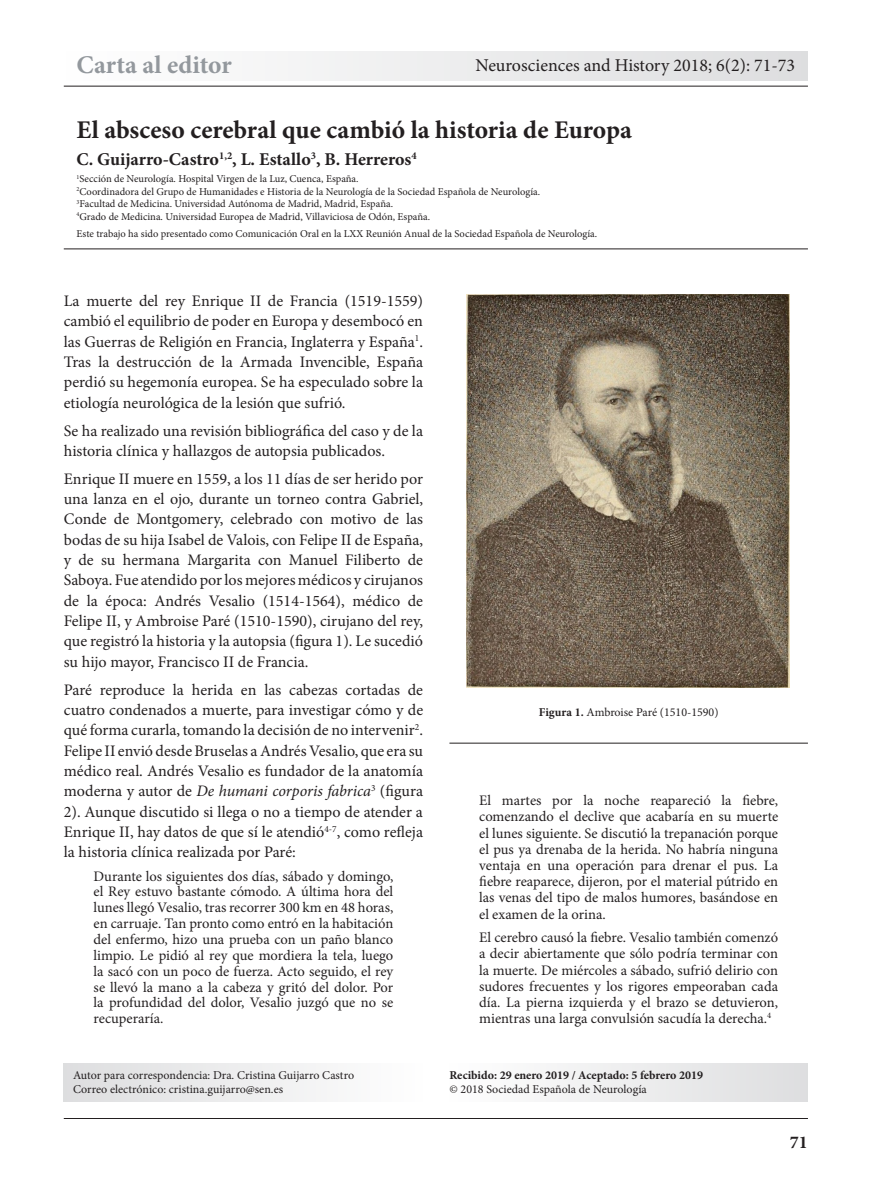
<style>
.page{position:relative;width:893px;height:1191px;background:#fff}
.page>*{position:absolute;margin:0;border:0;box-sizing:border-box;transform-origin:0 0}
.t1{font:700 25.5px "Minion Pro";color:#231f20}
.t2{font:700 25.5px "Minion Pro";color:#93989d}
.t3{font:700 18px "Minion Pro";color:#231f20}
.t4{font:18px "Minion Pro";color:#231f20}
.t5{font:16.05px/20.4px "Minion Pro";color:#231f20;text-align:justify}
.t6{font:14.55px/16.2px "Minion Pro";color:#231f20;text-align:justify}
.t7{font:12px "Minion Pro";color:#231f20}
.t8{font:700 12px "Minion Pro";color:#231f20}
.t9{font:10.5px "Minion Pro";color:#231f20}
.s1{font-style:italic}
.s2{font-weight:700}
</style>
<div class="page">
<hr style="left:64px;top:86px;width:744px;height:1px;background:#231f20">
<hr style="left:64px;top:1118px;width:744px;height:1px;background:#231f20">
<div style="left:64px;top:51px;width:744px;height:30px;background:linear-gradient(to right,#fefefe,#dddedf)"></div>
<div style="left:64px;top:1063px;width:359px;height:38px;background:linear-gradient(to right,#dddedf,#fefefe)"></div>
<div style="left:449px;top:1063px;width:359px;height:38px;background:linear-gradient(to right,#fefefe,#dddedf)"></div>
<hr style="left:64px;top:249px;width:744px;height:1px;background:#231f20">
<img style="left:467px;top:294px;width:323px;height:393px">
<hr style="left:449px;top:743px;width:359px;height:1px;background:#231f20">
<p class="t2" style="left:77px;top:47px;width:157px">Carta al editor</p>
<p class="t4" style="left:475px;top:53px;width:321px">Neurosciences and History 2018; 6(2): 71-73</p>
<p class="t1" style="left:77px;top:111px;width:557px">El absceso cerebral que cambió la historia de Europa</p>
<p class="t3" style="left:77px;top:147px;width:342px">C. Guijarro-Castro<sup>1,2</sup>, L. Estallo<sup>3</sup>, B. Herreros<sup>4</sup></p>
<p class="t9" style="left:77px;top:172px;width:284px"><sup>1</sup>Sección de Neurología. Hospital Virgen de la Luz, Cuenca, España.</p>
<p class="t9" style="left:77px;top:184px;width:465px"><sup>2</sup>Coordinadora del Grupo de Humanidades e Historia de la Neurología de la Sociedad Española de Neurología.</p>
<p class="t9" style="left:77px;top:197px;width:318px"><sup>3</sup>Facultad de Medicina. Universidad Autónoma de Madrid, Madrid, España.</p>
<p class="t9" style="left:77px;top:209px;width:355px"><sup>4</sup>Grado de Medicina. Universidad Europea de Madrid, Villaviciosa de Odón, España.</p>
<p class="t9" style="left:77px;top:226px;width:522px">Este trabajo ha sido presentado como Comunicación Oral en la LXX Reunión Anual de la Sociedad Española de Neurología.</p>
<p class="t5" style="left:64px;top:291px;width:361px">La muerte del rey Enrique II de Francia (1519-1559) cambió el equilibrio de poder en Europa y desembocó en las Guerras de Religión en Francia, Inglaterra y España<sup>1</sup>.<br>Tras la destrucción de la Armada Invencible, España perdió su hegemonía europea. Se ha especulado sobre la etiología neurológica de la lesión que sufrió.</p>
<p class="t5" style="left:64px;top:420px;width:361px">Se ha realizado una revisión bibliográfica del caso y de la historia clínica y hallazgos de autopsia publicados.</p>
<p class="t5" style="left:64px;top:468px;width:361px">Enrique II muere en 1559, a los 11 días de ser herido por una lanza en el ojo, durante un torneo contra Gabriel, Conde de Montgomery, celebrado con motivo de las bodas de su hija Isabel de Valois, con Felipe II de España, y de su hermana Margarita con Manuel Filiberto de Saboya. Fue atendido por los mejores médicos y cirujanos de la época: Andrés Vesalio (1514-1564), médico de Felipe II, y Ambroise Paré (1510-1590), cirujano del rey, que registró la historia y la autopsia (figura 1). Le sucedió su hijo mayor, Francisco II de Francia.</p>
<p class="t5" style="left:64px;top:679px;width:361px">Paré reproduce la herida en las cabezas cortadas de cuatro condenados a muerte, para investigar cómo y de qué forma curarla, tomando la decisión de no intervenir<sup>2</sup>.<br>Felipe II envió desde Bruselas a Andrés Vesalio, que era su médico real. Andrés Vesalio es fundador de la anatomía moderna y autor de <span class="s1">De humani corporis fabrica</span><sup>3</sup> (figura 2). Aunque discutido si llega o no a tiempo de atender a Enrique II, hay datos de que sí le atendió<sup>4-7</sup>, como refleja la historia clínica realizada por Paré:</p>
<p class="t6" style="left:94px;top:868px;width:301px">Durante los siguientes dos días, sábado y domingo, el Rey estuvo bastante cómodo. A última hora del lunes llegó Vesalio, tras recorrer 300 km en 48 horas, en carruaje. Tan pronto como entró en la habitación del enfermo, hizo una prueba con un paño blanco limpio. Le pidió al rey que mordiera la tela, luego la sacó con un poco de fuerza. Acto seguido, el rey se llevó la mano a la cabeza y gritó del dolor. Por la profundidad del dolor, Vesalio juzgó que no se recuperaría.</p>
<p class="t7" style="left:73px;top:1066px;width:282px">Autor para correspondencia: Dra. Cristina Guijarro Castro</p>
<p class="t7" style="left:73px;top:1081px;width:212px">Correo electrónico: cristina.guijarro@sen.es</p>
<p class="t7" style="left:539px;top:704px;width:181px"><span class="s2">Figura 1.</span> Ambroise Paré (1510-1590)</p>
<p class="t6" style="left:479px;top:792px;width:300px">El martes por la noche reapareció la fiebre, comenzando el declive que acabaría en su muerte el lunes siguiente. Se discutió la trepanación porque el pus ya drenaba de la herida. No habría ninguna ventaja en una operación para drenar el pus. La fiebre reaparece, dijeron, por el material pútrido en las venas del tipo de malos humores, basándose en el examen de la orina.</p>
<p class="t6" style="left:479px;top:929px;width:300px">El cerebro causó la fiebre. Vesalio también comenzó a decir abiertamente que sólo podría terminar con la muerte. De miércoles a sábado, sufrió delirio con sudores frecuentes y los rigores empeoraban cada día. La pierna izquierda y el brazo se detuvieron, mientras una larga convulsión sacudía la derecha.<sup>4</sup></p>
<p class="t8" style="left:449px;top:1066px;width:255px">Recibido: 29 enero 2019 / Aceptado: 5 febrero 2019</p>
<p class="t7" style="left:449px;top:1081px;width:199px">© 2018 Sociedad Española de Neurología</p>
<p class="t3" style="left:790px;top:1130px;width:19px">71</p>
</div>
